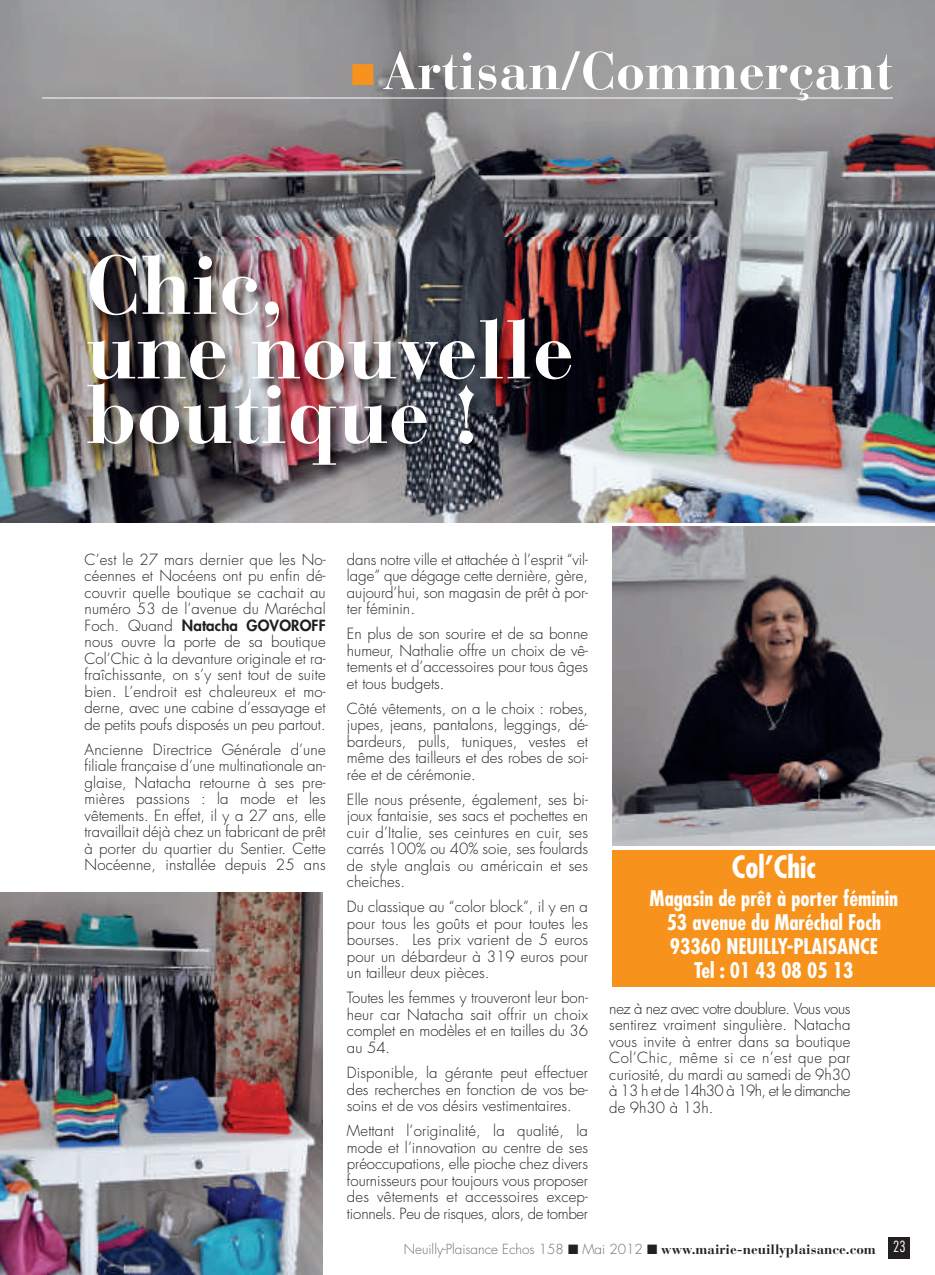
<style>
.page{position:relative;width:935px;height:1275px;background:#fff}
.page>*{position:absolute;margin:0;border:0;box-sizing:border-box;transform-origin:0 0}
.t1{font:82.5px/64.5px "Bauer Bodoni Bold Os F";color:#fff}
.t2{font:52.5px "Bauer Bodoni Bold Os F";color:#fff}
.t3{font:700 condensed 30px "Futura";color:#fff}
.t4{font:700 condensed 21px/24px "Futura";color:#fff;text-align:center}
.t5{font:300 15px/16.5px "Futura";color:#231f20;text-align:justify}
.t6{font:300 13.5px "Futura";color:#6c6d70}
.s1{color:#f7931d}
.s2{font-weight:800}
.s3{color:#231f20}
.s4{font-family:"Bauer Bodoni Bold Os F";font-weight:400;color:#231f20}
.s5{font-stretch:condensed;font-size:15px;color:#fff}
</style>
<div class="page">
<img style="left:0;top:0;width:934px;height:522px">
<hr style="left:42px;top:98px;width:850px;height:1px;background:#fff">
<div style="left:888px;top:1237px;width:21px;height:21px;background:#231f20"></div>
<img style="left:72px;top:238px;width:830px;height:279px">
<img style="left:0;top:892px;width:323px;height:383px">
<img style="left:612px;top:527px;width:322px;height:319px">
<div style="left:612px;top:850px;width:322px;height:136px;background:#f7931d"></div>
<h2 class="t2" style="left:351px;top:51px;width:543px"><span class="s1">■</span> Artisan/Commerçant</h2>
<h1 class="t1" style="left:86px;top:262px;width:489px">Chic,<br>une nouvelle boutique !</h1>
<p class="t5" style="left:85px;top:552px;width:242px">C’est le 27 mars dernier que les No&shy;céennes et Nocéens ont pu enfin dé&shy;couvrir quelle boutique se cachait au numéro 53 de l’avenue du Maréchal Foch. Quand <span class="s2">Natacha GOVOROFF </span>nous ouvre la porte de sa boutique Col’Chic à la devanture originale et ra&shy;fraîchissante, on s’y sent tout de suite bien. L’endroit est chaleureux et mo&shy;derne, avec une cabine d’essayage et de petits poufs disposés un peu partout.</p>
<p class="t5" style="left:85px;top:742px;width:242px">Ancienne Directrice Générale d’une filiale française d’une multinationale an&shy;glaise, Natacha retourne à ses pre&shy;mières passions : la mode et les vêtements. En effet, il y a 27 ans, elle travaillait déjà chez un fabricant de prêt à porter du quartier du Sentier. Cette Nocéenne, installée depuis 25 ans</p>
<p class="t5" style="left:347px;top:552px;width:242px">dans notre ville et attachée à l’esprit “vil&shy;lage” que dégage cette dernière, gère, aujourd’hui, son magasin de prêt à por&shy;ter féminin.</p>
<p class="t5" style="left:347px;top:627px;width:242px">En plus de son sourire et de sa bonne humeur, Nathalie offre un choix de vê&shy;tements et d’accessoires pour tous âges et tous budgets.</p>
<p class="t5" style="left:347px;top:701px;width:242px">Côté vêtements, on a le choix : robes, jupes, jeans, pantalons, leggings, dé&shy;bardeurs, pulls, tuniques, vestes et même des tailleurs et des robes de soi&shy;rée et de cérémonie.</p>
<p class="t5" style="left:347px;top:792px;width:242px">Elle nous présente, également, ses bi&shy;joux fantaisie, ses sacs et pochettes en cuir d’Italie, ses ceintures en cuir, ses carrés 100% ou 40% soie, ses foulards de style anglais ou américain et ses cheiches.</p>
<p class="t5" style="left:347px;top:900px;width:242px">Du classique au “color block”, il y en a pour tous les goûts et pour toutes les bourses. Les prix varient de 5 euros pour un débardeur à 319 euros pour un tailleur deux pièces.</p>
<p class="t5" style="left:347px;top:991px;width:242px">Toutes les femmes y trouveront leur bon&shy;heur car Natacha sait offrir un choix complet en modèles et en tailles du 36 au 54.</p>
<p class="t5" style="left:347px;top:1065px;width:242px">Disponible, la gérante peut effectuer des recherches en fonction de vos be&shy;soins et de vos désirs vestimentaires.</p>
<p class="t5" style="left:347px;top:1123px;width:243px">Mettant l’originalité, la qualité, la mode et l’innovation au centre de ses préoccupations, elle pioche chez divers fournisseurs pour toujours vous proposer des vêtements et accessoires excep&shy;tionnels. Peu de risques, alors, de tomber</p>
<h3 class="t3" style="left:731px;top:853px;width:85px">Col’Chic</h3>
<h3 class="t4" style="left:649px;top:888px;width:250px">Magasin de prêt à porter féminin<br>53 avenue du Maréchal Foch<br>93360 NEUILLY-PLAISANCE<br>Tel : 01 43 08 05 13</h3>
<p class="t5" style="left:609px;top:1001px;width:242px">nez à nez avec votre doublure. Vous vous sentirez vraiment singulière. Natacha vous invite à entrer dans sa boutique Col’Chic, même si ce n’est que par curiosité, du mardi au samedi de 9h30 à 13 h et de 14h30 à 19h, et le dimanche de 9h30 à 13h.</p>
<p class="t6" style="left:404px;top:1242px;width:503px">Neuilly-Plaisance Echos 158 <span class="s3">■</span> Mai 2012 <span class="s3">■</span> <span class="s4">www.mairie-neuillyplaisance.com</span> <span class="s5">23</span></p>
</div>
